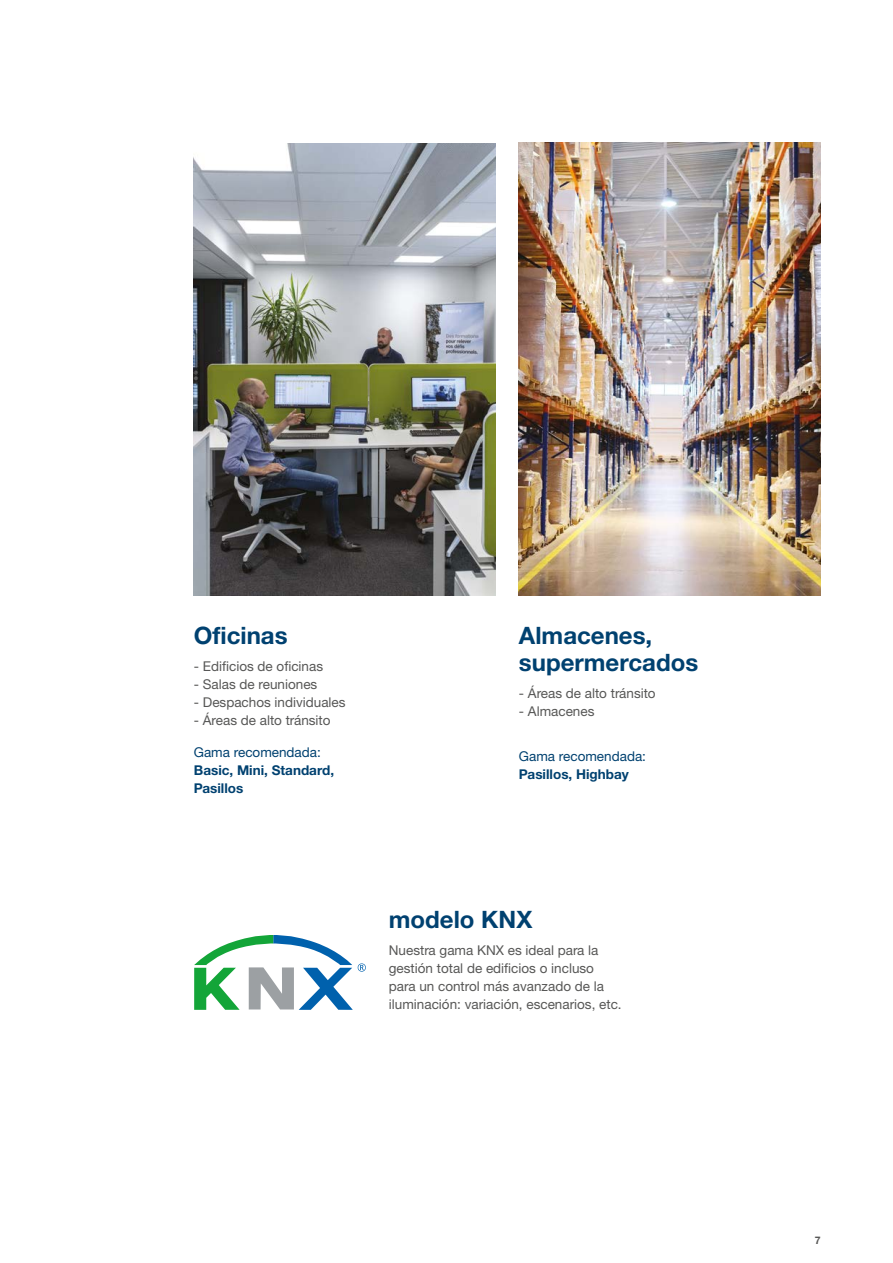
<style>
.page{position:relative;width:893px;height:1263px;background:#fff}
.page>*{position:absolute;margin:0;border:0;box-sizing:border-box;transform-origin:0 0}
.t1{font:700 24px/27px "Helvetica Neue LTW1 G";color:#004170}
.t2{font:13.5px/18px "Helvetica Neue LTW1 G";color:#575756}
.t3{font:700 13.5px/18px "Helvetica Neue LTW1 G";color:#004170}
.t4{font:13.5px "Helvetica Neue LTW1 G";color:#004170}
.t5{font:700 10.5px "Helvetica Neue LTW1 G";color:#575756}
</style>
<div class="page">
<img style="left:194px;top:143px;width:302px;height:452px">
<img style="left:519px;top:142px;width:302px;height:453px">
<svg style="left:194px;top:935px;width:172px;height:74px"></svg>
<h1 class="t1" style="left:194px;top:622px;width:95px">Oficinas</h1>
<p class="t2" style="left:194px;top:657px;width:131px">- Edificios de oficinas</p>
<p class="t2" style="left:194px;top:675px;width:125px">- Salas de reuniones</p>
<p class="t2" style="left:194px;top:693px;width:153px">- Despachos individuales</p>
<p class="t2" style="left:194px;top:711px;width:138px">- Áreas de alto tránsito</p>
<p class="t4" style="left:194px;top:743px;width:129px">Gama recomendada:</p>
<p class="t3" style="left:194px;top:761px;width:142px">Basic, Mini, Standard,<br>Pasillos</p>
<h1 class="t1" style="left:519px;top:622px;width:181px">Almacenes, supermercados</h1>
<p class="t2" style="left:519px;top:684px;width:138px">- Áreas de alto tránsito</p>
<p class="t2" style="left:519px;top:702px;width:77px">- Almacenes</p>
<p class="t4" style="left:519px;top:748px;width:129px">Gama recomendada:</p>
<p class="t3" style="left:519px;top:765px;width:111px">Pasillos, Highbay</p>
<h1 class="t1" style="left:389px;top:905px;width:145px">modelo KNX</h1>
<p class="t2" style="left:389px;top:941px;width:234px">Nuestra gama KNX es ideal para la gestión total de edificios o incluso para un control más avanzado de la iluminación: variación, escenarios, etc.</p>
<p class="t5" style="left:815px;top:1233px;width:7px">7</p>
</div>
